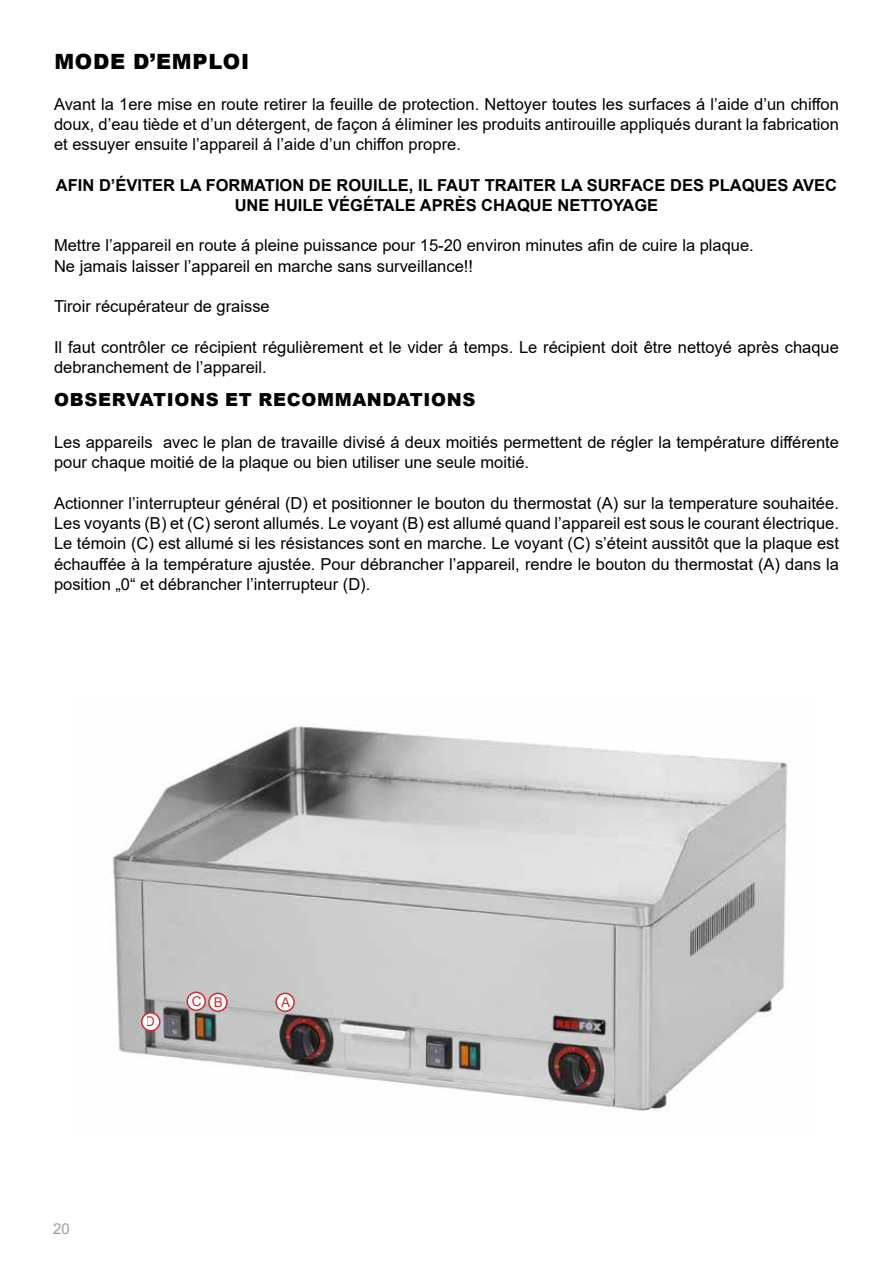
<style>
.page{position:relative;width:893px;height:1263px;background:#fff}
.page>*{position:absolute;margin:0;border:0;box-sizing:border-box;transform-origin:0 0}
.t1{font:900 21px "Arial";letter-spacing:.035em;color:#000}
.t2{font:900 18px "Arial";letter-spacing:.035em;color:#000}
.t3{font:16.5px/20.2px "Arial";color:#000}
.t4{font:700 16.5px/20.2px "Arial";color:#000;text-align:center}
.t5{font:15px "Arial";color:#9d9d9c}
.t6{font:13.5px "Arial";color:#ce292e}
</style>
<div class="page">
<img style="left:112px;top:723px;width:676px;height:389px">
<div style="left:209px;top:993px;width:18px;height:18px;background:#fff;border-radius:50%"></div>
<div style="left:208px;top:992px;width:20px;height:20px;border:2px solid #ce292e;border-radius:50%"></div>
<div style="left:187px;top:992px;width:18px;height:18px;background:#fff;border-radius:50%"></div>
<div style="left:186px;top:991px;width:20px;height:20px;border:2px solid #ce292e;border-radius:50%"></div>
<div style="left:276px;top:993px;width:18px;height:18px;background:#fff;border-radius:50%"></div>
<div style="left:275px;top:992px;width:20px;height:20px;border:2px solid #ce292e;border-radius:50%"></div>
<div style="left:142px;top:1013px;width:18px;height:18px;background:#fff;border-radius:50%"></div>
<div style="left:141px;top:1012px;width:19px;height:19px;border:2px solid #ce292e;border-radius:50%"></div>
<p class="t1" style="left:54px;top:46px;width:196px">MODE D’EMPLOI</p>
<p class="t3" style="left:54px;top:94px;width:786px;text-align:justify">Avant la 1ere mise en route retirer la feuille de protection. Nettoyer toutes les surfaces á l’aide d’un chiffon doux, d’eau tiède et d’un détergent, de façon á éliminer les produits antirouille appliqués durant la fabrication et essuyer ensuite l’appareil á l’aide d’un chiffon propre.</p>
<p class="t4" style="left:56px;top:175px;width:783px">AFIN D’ÉVITER LA FORMATION DE ROUILLE, IL FAUT TRAITER LA SURFACE DES PLAQUES AVEC<br>UNE HUILE VÉGÉTALE APRÈS CHAQUE NETTOYAGE</p>
<p class="t3" style="left:54px;top:235px;width:701px">Mettre l’appareil en route á pleine puissance pour 15-20 environ minutes afin de cuire la plaque.<br>Ne jamais laisser l’appareil en marche sans surveillance!!</p>
<p class="t3" style="left:54px;top:296px;width:217px">Tiroir récupérateur de graisse</p>
<p class="t3" style="left:54px;top:337px;width:786px">Il faut contrôler ce récipient régulièrement et le vider á temps. Le récipient doit être nettoyé après chaque debranchement de l’appareil.</p>
<p class="t2" style="left:54px;top:387px;width:423px">OBSERVATIONS ET RECOMMANDATIONS</p>
<p class="t3" style="left:54px;top:432px;width:786px">Les appareils avec le plan de travaille divisé á deux moitiés permettent de régler la température différente pour chaque moitié de la plaque ou bien utiliser une seule moitié.</p>
<p class="t3" style="left:54px;top:493px;width:786px;text-align:justify">Actionner l’interrupteur général (D) et positionner le bouton du thermostat (A) sur la temperature souhaitée.<br>Les voyants (B) et (C) seront allumés. Le voyant (B) est allumé quand l’appareil est sous le courant électrique.<br>Le témoin (C) est allumé si les résistances sont en marche. Le voyant (C) s’éteint aussitôt que la plaque est échauffée à la température ajustée. Pour débrancher l’appareil, rendre le bouton du thermostat (A) dans la position „0“ et débrancher l’interrupteur (D).</p>
<p class="t6" style="left:146px;top:1012px;width:11px">D</p>
<p class="t6" style="left:191px;top:992px;width:33px">C B</p>
<p class="t6" style="left:281px;top:993px;width:11px">A</p>
<p class="t5" style="left:53px;top:1218px;width:18px">20</p>
</div>
